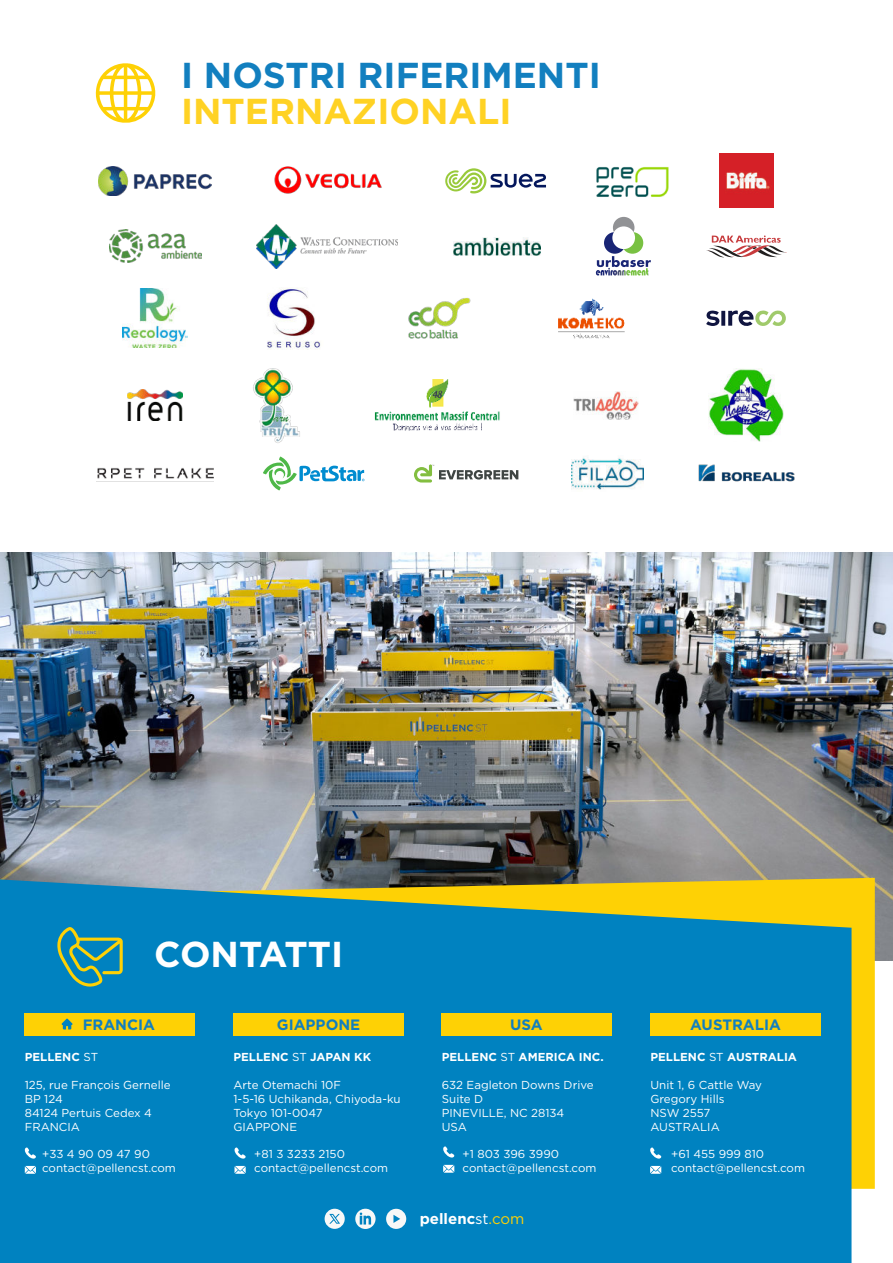
<style>
.page{position:relative;width:893px;height:1263px;background:#fff}
.page>*{position:absolute;margin:0;border:0;box-sizing:border-box;transform-origin:0 0}
.t1{font:700 36px "Gotham";color:#127fbf}
.t2{font:700 36px "Gotham";color:#ffd224}
.t3{font:700 36px "Gotham";color:#fff}
.t4{font:700 15px "Gotham";color:#127fbf}
.t5{font:700 15px "Gotham";color:#fff}
.t6{font:11.55px/13.8px "Gotham";color:#fff}
.t7{font:700 11.55px "Gotham";color:#fff}
.s1{font-weight:400}
.s2{font-weight:400;color:#fed105}
</style>
<div class="page">
<img style="left:0;top:553px;width:893px;height:407px">
<svg style="left:135px;top:878px;width:740px;height:311px;background:#e9c615"></svg>
<svg style="left:0;top:879px;width:851px;height:384px;background:#0f86b4"></svg>
<svg style="left:57px;top:927px;width:66px;height:60px;background:#3e9592"></svg>
<div style="left:25px;top:1013px;width:170px;height:22px;background:#fed105"></div>
<div style="left:234px;top:1013px;width:170px;height:22px;background:#fed105"></div>
<div style="left:442px;top:1013px;width:170px;height:22px;background:#fed105"></div>
<div style="left:650px;top:1013px;width:171px;height:22px;background:#fed105"></div>
<svg style="left:25px;top:1147px;width:11px;height:12px"></svg>
<svg style="left:25px;top:1166px;width:11px;height:8px"></svg>
<svg style="left:235px;top:1147px;width:11px;height:12px"></svg>
<svg style="left:234px;top:1166px;width:12px;height:8px"></svg>
<svg style="left:443px;top:1146px;width:11px;height:11px"></svg>
<svg style="left:443px;top:1165px;width:11px;height:8px"></svg>
<svg style="left:650px;top:1147px;width:11px;height:12px"></svg>
<svg style="left:650px;top:1166px;width:11px;height:8px"></svg>
<svg style="left:325px;top:1209px;width:20px;height:20px"></svg>
<svg style="left:355px;top:1209px;width:21px;height:20px"></svg>
<svg style="left:386px;top:1209px;width:20px;height:20px"></svg>
<svg style="left:95px;top:63px;width:60px;height:60px"></svg>
<img style="left:99px;top:166px;width:112px;height:30px">
<img style="left:274px;top:166px;width:108px;height:28px">
<svg style="left:445px;top:168px;width:101px;height:25px"></svg>
<img style="left:719px;top:154px;width:54px;height:54px">
<img style="left:596px;top:268px;width:52px;height:8px">
<svg style="left:597px;top:256px;width:54px;height:11px"></svg>
<div style="left:613px;top:217px;width:21px;height:21px;background:#919295;border-radius:50%"></div>
<div style="left:604px;top:232px;width:22px;height:22px;background:#192575;border-radius:50%"></div>
<div style="left:622px;top:232px;width:21px;height:22px;background:#79c142;border-radius:50%"></div>
<div style="left:612px;top:226px;width:23px;height:23px;background:#fff;border-radius:50%"></div>
<img style="left:97px;top:468px;width:117px;height:11px">
<svg style="left:263px;top:457px;width:101px;height:33px"></svg>
<svg style="left:414px;top:464px;width:104px;height:18px"></svg>
<img style="left:698px;top:464px;width:97px;height:18px">
<img style="left:128px;top:390px;width:55px;height:30px">
<img style="left:267px;top:288px;width:54px;height:61px">
<img style="left:453px;top:237px;width:87px;height:18px">
<img style="left:596px;top:167px;width:73px;height:30px">
<img style="left:571px;top:457px;width:72px;height:33px">
<svg style="left:706px;top:235px;width:80px;height:23px"></svg>
<img style="left:123px;top:288px;width:65px;height:60px">
<img style="left:256px;top:225px;width:142px;height:43px">
<img style="left:408px;top:298px;width:63px;height:41px">
<img style="left:558px;top:298px;width:67px;height:41px">
<svg style="left:706px;top:310px;width:80px;height:16px"></svg>
<img style="left:109px;top:230px;width:92px;height:33px">
<img style="left:709px;top:369px;width:74px;height:73px">
<img style="left:253px;top:368px;width:47px;height:75px">
<img style="left:374px;top:379px;width:126px;height:52px">
<img style="left:574px;top:391px;width:65px;height:28px">
<svg style="left:62px;top:1019px;width:11px;height:10px"></svg>
<h1 class="t1" style="left:181px;top:55px;width:421px">I NOSTRI RIFERIMENTI</h1>
<h1 class="t2" style="left:181px;top:91px;width:332px">INTERNAZIONALI</h1>
<h1 class="t3" style="left:154px;top:934px;width:190px">CONTATTI</h1>
<p class="t4" style="left:83px;top:1016px;width:74px">FRANCIA</p>
<p class="t4" style="left:510px;top:1016px;width:34px">USA</p>
<p class="t4" style="left:690px;top:1016px;width:92px">AUSTRALIA</p>
<p class="t4" style="left:277px;top:1016px;width:85px">GIAPPONE</p>
<p class="t7" style="left:25px;top:1051px;width:75px">PELLENC <span class="s1">ST</span></p>
<p class="t6" style="left:25px;top:1078px;width:147px">125, rue François Gernelle<br>BP 124<br>84124 Pertuis Cedex 4<br>FRANCIA</p>
<p class="t6" style="left:42px;top:1148px;width:135px">+33 4 90 09 47 90 contact@pellencst.com</p>
<p class="t7" style="left:234px;top:1051px;width:139px">PELLENC <span class="s1">ST</span> JAPAN KK</p>
<p class="t6" style="left:234px;top:1078px;width:169px">Arte Otemachi 10F<br>1-5-16 Uchikanda, Chiyoda-ku<br>Tokyo 101-0047<br>GIAPPONE</p>
<p class="t6" style="left:254px;top:1148px;width:135px">+81 3 3233 2150 contact@pellencst.com</p>
<p class="t7" style="left:442px;top:1051px;width:163px">PELLENC <span class="s1">ST</span> AMERICA INC.</p>
<p class="t6" style="left:442px;top:1078px;width:153px">632 Eagleton Downs Drive<br>Suite D<br>PINEVILLE, NC 28134<br>USA</p>
<p class="t6" style="left:463px;top:1148px;width:135px">+1 803 396 3990 contact@pellencst.com</p>
<p class="t5" style="left:420px;top:1211px;width:106px">pellenc<span class="s1">st</span><span class="s2">.com</span></p>
<p class="t7" style="left:650px;top:1051px;width:148px">PELLENC <span class="s1">ST</span> AUSTRALIA</p>
<p class="t6" style="left:650px;top:1078px;width:113px">Unit 1, 6 Cattle Way<br>Gregory Hills<br>NSW 2557<br>AUSTRALIA</p>
<p class="t6" style="left:671px;top:1148px;width:135px">+61 455 999 810 contact@pellencst.com</p>
</div>
